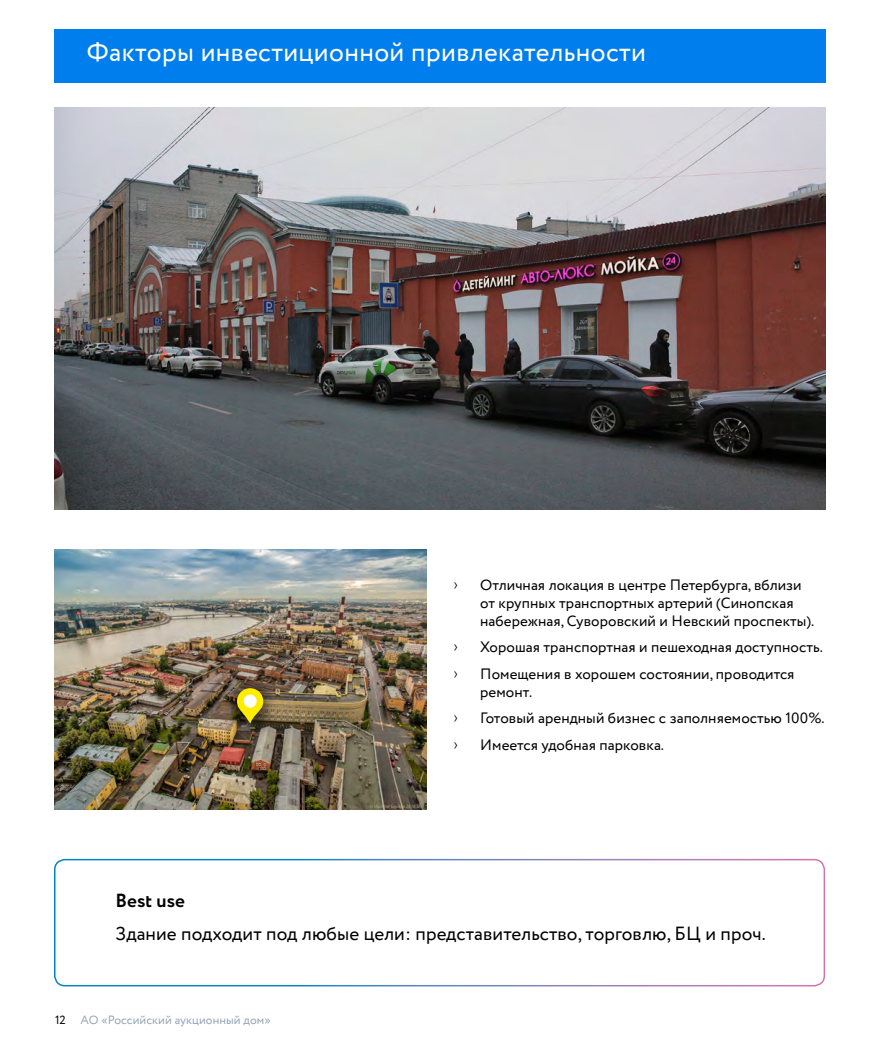
<style>
.page{position:relative;width:893px;height:1063px;background:#fff}
.page>*{position:absolute;margin:0;border:0;box-sizing:border-box;transform-origin:0 0}
.text_basic{font:27px "Circe";letter-spacing:.015em;color:#fff}
.text_basic-2{font:18.9px "Circe";letter-spacing:.005em;color:#000}
.text_basic-3{font:700 18.9px "Circe";letter-spacing:.005em;color:#000}
.t1{font:15px/18px "Circe";letter-spacing:.005em;color:#000}
.t2{font:15px "Free Set C";color:#000}
.t3{font:12px "Circe";letter-spacing:.005em;color:#96a7b5}
.s1{color:#000}
</style>
<div class="page">
<div style="left:54px;top:30px;width:772px;height:53px;background:#007eee"></div>
<img style="left:54px;top:107px;width:771px;height:402px">
<img style="left:54px;top:550px;width:372px;height:259px">
<div style="left:222px;top:674px;width:56px;height:65px;background:#000;opacity:.75"></div>
<svg style="left:237px;top:688px;width:26px;height:36px"></svg>
<div style="left:244px;top:695px;width:13px;height:13px;background:#fff;border-radius:50%"></div>
<div style="left:54px;top:859px;width:771px;height:127px;border:2px solid #fff;border-radius:10px"></div>
<p class="text_basic" style="left:87px;top:34px;width:561px">Факторы инвестиционной привлекательности</p>
<p class="t2" style="left:453px;top:577px;width:6px">x</p>
<p class="t1" style="left:480px;top:576px;width:336px">Отличная локация в центре Петербурга, вблизи от крупных транспортных артерий (Синопская набережная, Суворовский и Невский проспекты).</p>
<p class="t2" style="left:453px;top:639px;width:6px">x</p>
<p class="t1" style="left:480px;top:639px;width:344px">Хорошая транспортная и пешеходная доступность.</p>
<p class="t2" style="left:453px;top:666px;width:6px">x</p>
<p class="t1" style="left:480px;top:665px;width:316px">Помещения в хорошем состоянии, проводится ремонт.</p>
<p class="t2" style="left:453px;top:710px;width:6px">x</p>
<p class="t1" style="left:480px;top:710px;width:346px">Готовый арендный бизнес с заполняемостью 100%.</p>
<p class="t2" style="left:453px;top:737px;width:6px">x</p>
<p class="t1" style="left:480px;top:736px;width:185px">Имеется удобная парковка.</p>
<p class="text_basic-3" style="left:115px;top:887px;width:71px">Best use</p>
<p class="text_basic-2" style="left:115px;top:921px;width:652px">Здание подходит под любые цели: представительство, торговлю, БЦ и проч.</p>
<p class="t3" style="left:55px;top:1012px;width:217px"><span class="s1">12</span> АО «Российский аукционный дом»</p>
</div>
